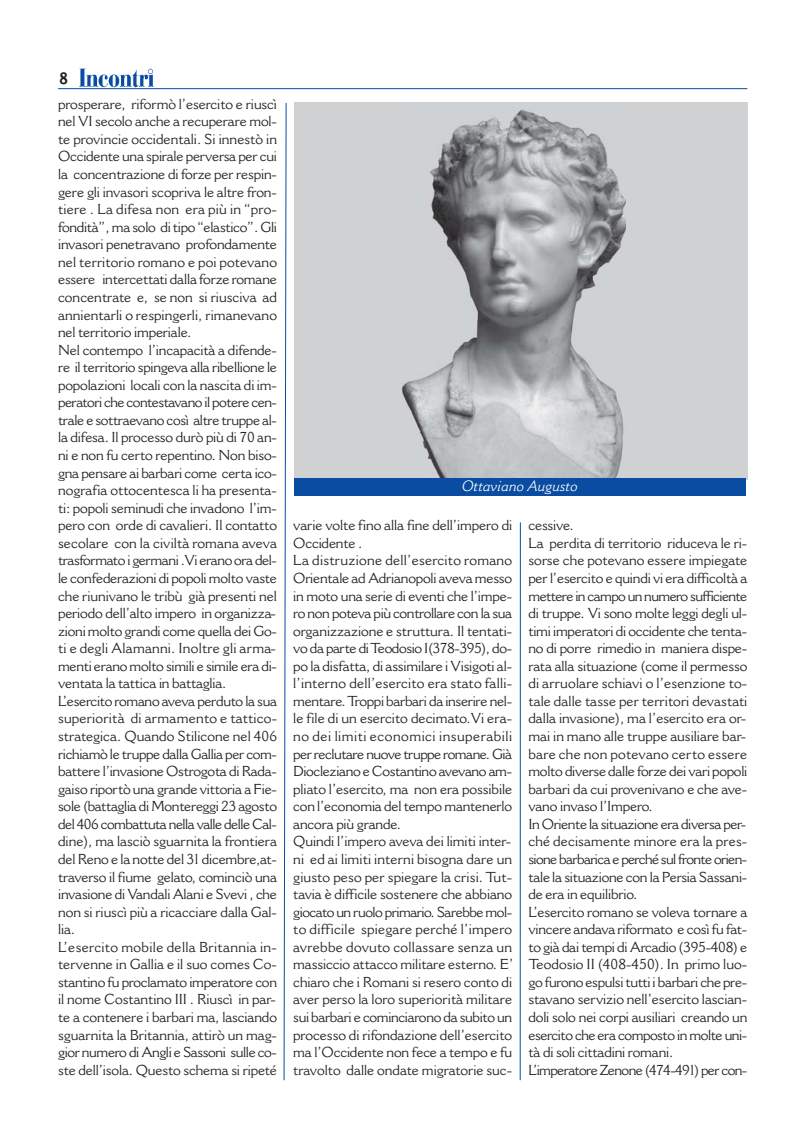
<style>
.page{position:relative;width:804px;height:1137px;background:#fff}
.page>*{position:absolute;margin:0;border:0;box-sizing:border-box;transform-origin:0 0}
.t1{font:700 16.2px "Cantoria";color:#231f20;scale:.9 1}
.t2{font:italic 14.85px "Cantoria";color:#fff}
.t3{font:14.1px/17.5px "Cantoria";letter-spacing:-.01em;color:#231f20}
</style>
<div class="page">
<hr style="left:58px;top:88px;width:689px;height:1px;background:#094ca1">
<img style="left:79px;top:68px;width:75px;height:19px">
<svg style="left:284px;top:103px;width:2px;height:977px"></svg>
<hr style="left:520px;top:522px;width:1px;height:557px;background:#094ca1">
<div style="left:294px;top:102px;width:453px;height:377px;background:#cfd1d3"></div>
<img style="left:402px;top:109px;width:223px;height:369px">
<div style="left:294px;top:478px;width:451px;height:18px;background:#094ca1"></div>
<p class="t1" style="left:59px;top:72px;width:11px">8</p>
<p class="t3" style="left:58px;top:96px;width:220px">prosperare, riformò l’esercito e riuscì nel VI secolo anche a recuperare mol&shy;te provincie occidentali. Si innestò in Occidente una spirale perversa per cui la concentrazione di forze per respin&shy;gere gli invasori scopriva le altre fron&shy;tiere . La difesa non era più in “pro&shy;fondità”, ma solo di tipo “elastico”. Gli invasori penetravano profondamente nel territorio romano e poi potevano essere intercettati dalla forze romane concentrate e, se non si riusciva ad annientarli o respingerli, rimanevano nel territorio imperiale.<br>Nel contempo l’incapacità a difende&shy;re il territorio spingeva alla ribellione le popolazioni locali con la nascita di im&shy;peratori che contestavano il potere cen&shy;trale e sottraevano così altre truppe al&shy;la difesa. Il processo durò più di 70 an&shy;ni e non fu certo repentino. Non biso&shy;gna pensare ai barbari come certa ico&shy;nografia ottocentesca li ha presenta&shy;ti: popoli seminudi che invadono l’im&shy;pero con orde di cavalieri. Il contatto secolare con la civiltà romana aveva trasformato i germani .Vi erano ora del&shy;le confederazioni di popoli molto vaste che riunivano le tribù già presenti nel periodo dell’alto impero in organizza&shy;zioni molto grandi come quella dei Go&shy;ti e degli Alamanni. Inoltre gli arma&shy;menti erano molto simili e simile era di&shy;ventata la tattica in battaglia.<br>L’esercito romano aveva perduto la sua superiorità di armamento e tattico&shy;strategica. Quando Stilicone nel 406 richiamò le truppe dalla Gallia per com&shy;battere l’invasione Ostrogota di Rada&shy;gaiso riportò una grande vittoria a Fie&shy;sole (battaglia di Montereggi 23 agosto del 406 combattuta nella valle delle Cal&shy;dine), ma lasciò sguarnita la frontiera del Reno e la notte del 31 dicembre,at&shy;traverso il fiume gelato, cominciò una invasione di Vandali Alani e Svevi , che non si riuscì più a ricacciare dalla Gal&shy;lia.<br>L’esercito mobile della Britannia in&shy;tervenne in Gallia e il suo comes Co&shy;stantino fu proclamato imperatore con il nome Costantino III . Riuscì in par&shy;te a contenere i barbari ma, lasciando sguarnita la Britannia, attirò un mag&shy;gior numero di Angli e Sassoni sulle co&shy;ste dell’isola. Questo schema si ripeté</p>
<p class="t2" style="left:462px;top:480px;width:117px">Ottaviano Augusto</p>
<p class="t3" style="left:293px;top:517px;width:221px">varie volte fino alla fine dell’impero di Occidente .<br>La distruzione dell’esercito romano Orientale ad Adrianopoli aveva messo in moto una serie di eventi che l’impe&shy;ro non poteva più controllare con la sua organizzazione e struttura. Il tentati&shy;vo da parte di Teodosio I(378-395), do&shy;po la disfatta, di assimilare i Visigoti al&shy;l’interno dell’esercito era stato falli&shy;mentare. Troppi barbari da inserire nel&shy;le file di un esercito decimato.Vi era&shy;no dei limiti economici insuperabili per reclutare nuove truppe romane. Già Diocleziano e Costantino avevano am&shy;pliato l’esercito, ma non era possibile con l’economia del tempo mantenerlo ancora più grande.<br>Quindi l’impero aveva dei limiti inter&shy;ni ed ai limiti interni bisogna dare un giusto peso per spiegare la crisi. Tut&shy;tavia è difficile sostenere che abbiano giocato un ruolo primario. Sarebbe mol&shy;to difficile spiegare perché l’impero avrebbe dovuto collassare senza un massiccio attacco militare esterno. E’ chiaro che i Romani si resero conto di aver perso la loro superiorità militare sui barbari e cominciarono da subito un processo di rifondazione dell’esercito ma l’Occidente non fece a tempo e fu travolto dalle ondate migratorie suc-</p>
<p class="t3" style="left:528px;top:517px;width:220px">cessive.<br>La perdita di territorio riduceva le ri&shy;sorse che potevano essere impiegate per l’esercito e quindi vi era difficoltà a mettere in campo un numero sufficiente di truppe. Vi sono molte leggi degli ul&shy;timi imperatori di occidente che tenta&shy;no di porre rimedio in maniera dispe&shy;rata alla situazione (come il permesso di arruolare schiavi o l’esenzione to&shy;tale dalle tasse per territori devastati dalla invasione), ma l’esercito era or&shy;mai in mano alle truppe ausiliare bar&shy;bare che non potevano certo essere molto diverse dalle forze dei vari popoli barbari da cui provenivano e che ave&shy;vano invaso l’Impero.<br>In Oriente la situazione era diversa per&shy;ché decisamente minore era la pres&shy;sione barbarica e perché sul fronte orien&shy;tale la situazione con la Persia Sassani&shy;de era in equilibrio.<br>L’esercito romano se voleva tornare a vincere andava riformato e così fu fat&shy;to già dai tempi di Arcadio (395-408) e Teodosio II (408-450). In primo luo&shy;go furono espulsi tutti i barbari che pre&shy;stavano servizio nell’esercito lascian&shy;doli solo nei corpi ausiliari creando un esercito che era composto in molte uni&shy;tà di soli cittadini romani.<br>L’imperatore Zenone (474-491) per con-</p>
</div>
